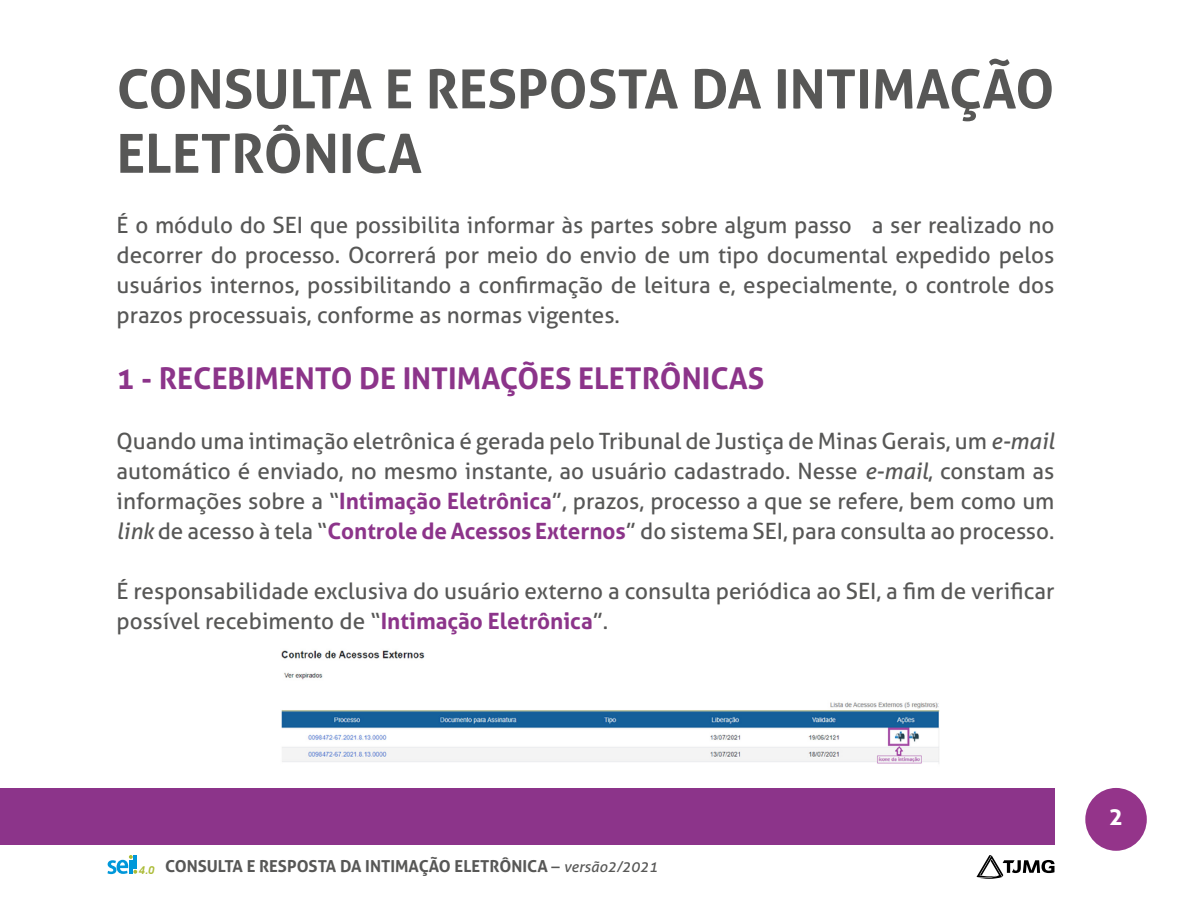
<style>
.page{position:relative;width:1200px;height:900px;background:#fff}
.page>*{position:absolute;margin:0;border:0;box-sizing:border-box;transform-origin:0 0}
.t1{font:700 54px/64.5px "Aller";color:#575756}
.t2{font:700 30px "Aller";color:#8c348a}
.t3{font:700 24px "Aller";color:#fff}
.t4{font:22.5px/30px "Aller";color:#575756;text-align:justify}
.t5{font:700 16.5px "Aller";color:#575756}
.s1{font-style:italic}
.s2{font-weight:700;color:#8c348a}
.s3{font-weight:400}
.s4{font-weight:400;font-style:italic;font-size:15px}
</style>
<div class="page">
<div style="left:1085px;top:788px;width:62px;height:63px;background:#94348a;border-radius:50%"></div>
<svg style="left:976px;top:855px;width:79px;height:24px"></svg>
<svg style="left:107px;top:855px;width:30px;height:19px"></svg>
<div style="left:0;top:788px;width:1054px;height:57px;background:#8c348a"></div>
<img style="left:281px;top:650px;width:658px;height:114px">
<h1 class="t1" style="left:117px;top:57px;width:939px">CONSULTA E RESPOSTA DA INTIMAÇÃO<br>ELETRÔNICA</h1>
<p class="t4" style="left:117px;top:210px;width:939px">É o módulo do SEI que possibilita informar às partes sobre algum passo a ser realizado no decorrer do processo. Ocorrerá por meio do envio de um tipo documental expedido pelos usuários internos, possibilitando a confirmação de leitura e, especialmente, o controle dos prazos processuais, conforme as normas vigentes.</p>
<h2 class="t2" style="left:117px;top:360px;width:649px">1 - RECEBIMENTO DE INTIMAÇÕES ELETRÔNICAS</h2>
<p class="t4" style="left:117px;top:426px;width:939px">Quando uma intimação eletrônica é gerada pelo Tribunal de Justiça de Minas Gerais, um <span class="s1">e-mail </span>automático é enviado, no mesmo instante, ao usuário cadastrado. Nesse <span class="s1">e-mail</span>, constam as informações sobre a “<span class="s2">Intimação Eletrônica</span>”, prazos, processo a que se refere, bem como um <span class="s1">link</span> de acesso à tela “<span class="s2">Controle de Acessos Externos</span>” do sistema SEI, para consulta ao processo.</p>
<p class="t4" style="left:117px;top:576px;width:939px">É responsabilidade exclusiva do usuário externo a consulta periódica ao SEI, a fim de verificar possível recebimento de “<span class="s2">Intimação Eletrônica</span>”.</p>
<p class="t5" style="left:139px;top:856px;width:520px"><sub>4.0</sub> CONSULTA E RESPOSTA DA INTIMAÇÃO ELETRÔNICA <span class="s3">–</span> <span class="s4">versão2/2021</span></p>
<p class="t3" style="left:1109px;top:801px;width:16px">2</p>
</div>
